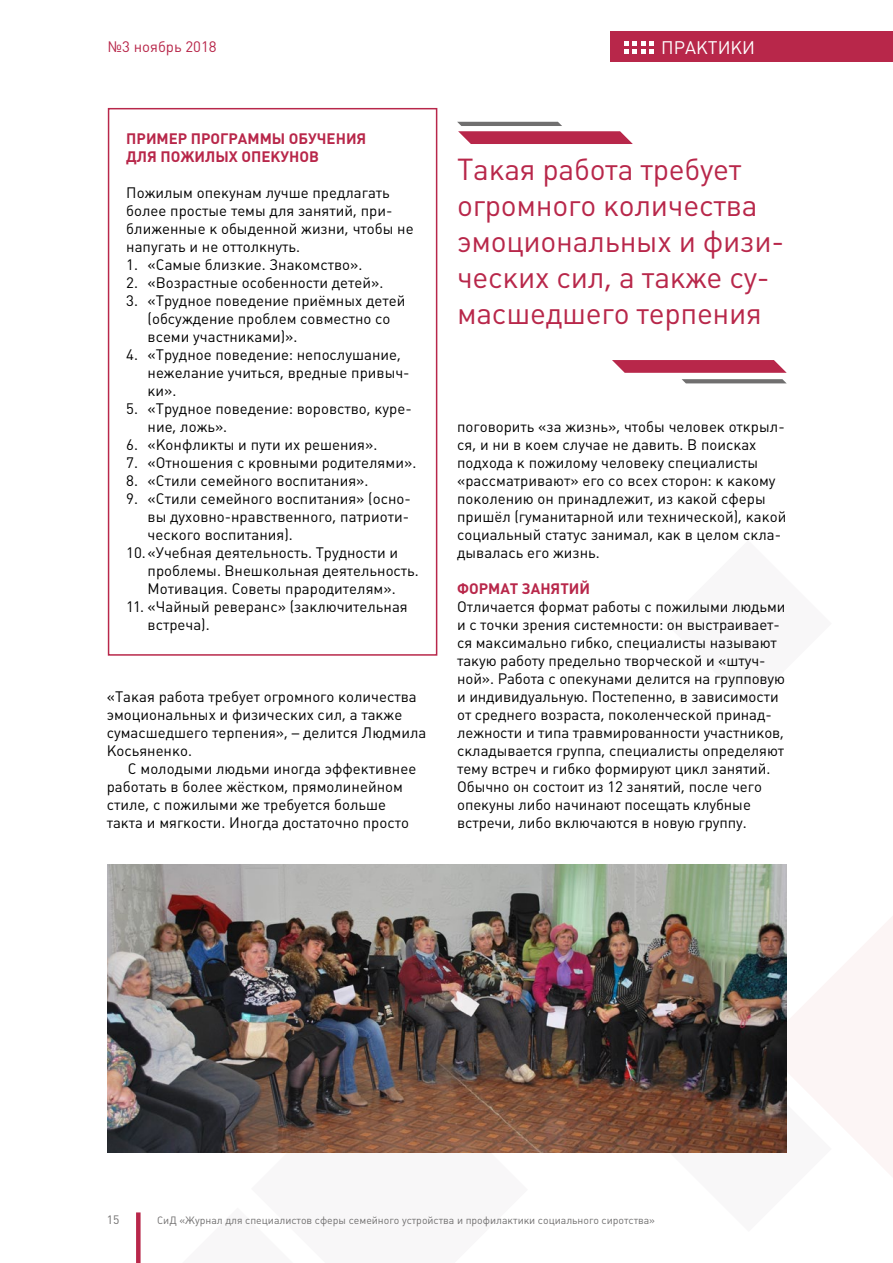
<style>
.page{position:relative;width:893px;height:1263px;background:#fff}
.page>*{position:absolute;margin:0;border:0;box-sizing:border-box;transform-origin:0 0}
.t1{font:30px/36px "Plumb";letter-spacing:-.01em;color:#b8274a}
.t2{font:18px "Plumb";color:#fff}
.t3{font:15px/18px "Plumb";color:#000}
.t4{font:700 15px/18px "Plumb";color:#b8274a}
.t5{font:15px "Plumb";color:#b8274a}
.t6{font:12px "Plumb";color:#706f6f}
.t7{font:10.5px "Plumb";color:#706f6f}
</style>
<div class="page">
<svg style="left:251px;top:1152px;width:277px;height:1px"></svg>
<div style="left:108px;top:108px;width:329px;height:548px;border:2px solid #b8274a"></div>
<img style="left:107px;top:864px;width:680px;height:288px">
<svg style="left:457px;top:122px;width:176px;height:22px"></svg>
<svg style="left:612px;top:360px;width:175px;height:13px;background:#be3a5a"></svg>
<svg style="left:682px;top:379px;width:104px;height:4px"></svg>
<div style="left:611px;top:31px;width:282px;height:31px;background:#b8274a"></div>
<svg style="left:624px;top:41px;width:30px;height:13px"></svg>
<div style="left:136px;top:1212px;width:5px;height:51px;background:#b8274a"></div>
<p class="t5" style="left:108px;top:38px;width:110px">№3 ноябрь 2018</p>
<p class="t2" style="left:661px;top:37px;width:95px">практики</p>
<p class="t4" style="left:126px;top:130px;width:242px">Пример программ ы обучения для пожилых оп екунов</p>
<p class="t3" style="left:126px;top:184px;width:289px">П ожилым опекунам лучше предлагать более простые темы для занятий, при&shy;ближенные к обыденной жизни, чтобы не напугать и не оттолкнуть.</p>
<p class="t3" style="left:126px;top:256px;width:238px">1. «Самые близкие. Знакомство».</p>
<p class="t3" style="left:126px;top:274px;width:258px">2. «Возрастные особенности детей».</p>
<p class="t3" style="left:148px;top:292px;width:259px;text-indent:-21px">3. «Трудное поведение приёмных детей (обсуждение проблем совместно со всеми участниками)».</p>
<p class="t3" style="left:148px;top:346px;width:264px;text-indent:-21px">4. «Трудное поведение: непослушание, нежелание учиться, вредные привыч&shy;ки».</p>
<p class="t3" style="left:148px;top:400px;width:266px;text-indent:-21px">5. «Трудное поведение: воровство, куре&shy;ние, ложь».</p>
<p class="t3" style="left:126px;top:436px;width:253px">6. «Конфликты и пути их решения».</p>
<p class="t3" style="left:126px;top:454px;width:291px">7. «Отношения с кровными родителями».</p>
<p class="t3" style="left:126px;top:472px;width:244px">8. «Стили семейного воспитания».</p>
<p class="t3" style="left:126px;top:490px;width:286px">9. «Стили семейного воспитания» (осно-</p>
<p class="t3" style="left:148px;top:508px;width:263px">вы духовно-нравственного, патриоти-</p>
<p class="t3" style="left:148px;top:526px;width:147px">ческого воспитания).</p>
<p class="t3" style="left:126px;top:544px;width:273px">10.«Учебная деятельность. Трудности и</p>
<p class="t3" style="left:148px;top:562px;width:273px">проблемы. В нешкольная деятельность.</p>
<p class="t3" style="left:148px;top:580px;width:250px">М отивация. Советы прародителям».</p>
<p class="t3" style="left:148px;top:598px;width:262px;text-indent:-21px">11. «Чайный реверанс» (заключительная встреча).</p>
<p class="t3" style="left:107px;top:688px;width:321px">«Такая работа требует огромного количества эмоциональных и физических сил, а также сумасшедшего терпения», – делится Людмила Косьяненко.</p>
<p class="t3" style="left:107px;top:760px;width:311px;text-indent:21px">С молодыми людьми иногда эффективнее работать в более жёстком, прямолинейном стиле, с пожилыми же требуется больше такта и мягкости. И ногда достаточно просто</p>
<h1 class="t1" style="left:457px;top:151px;width:329px">Такая работа требует огромного количества эмоциональных и физи&shy;ческих сил, а также су&shy;масшедшего терпения</h1>
<p class="t3" style="left:457px;top:418px;width:331px">поговорить «за жизнь», чтобы человек открыл&shy;ся, и ни в коем случае не давить. В поисках подхода к пожилому человеку специалисты «рассматривают» его со всех сторон: к какому поколению он принадлежит, из какой сферы пришёл (гуманитарной или технической), какой социальный статус занимал, как в целом скла&shy;дывалась его жизнь.</p>
<p class="t4" style="left:457px;top:580px;width:135px">Формат занятий</p>
<p class="t3" style="left:457px;top:598px;width:330px">Отличается формат работы с пожилыми людьми и с точки зрения системности: он выстраивает&shy;ся максимально гибко, специалисты называют такую работу предельно творческой и «штуч&shy;ной». Работа с опекунами делится на групповую и индивидуальную. П остепенно, в зависимости от среднего возраста, поколенческой принад&shy;лежности и типа травмированности участников, складывается группа, специалисты определяют тему встреч и гибко формируют цикл занятий.<br>Обычно он состоит из 12 занятий, после чего опекуны либо начинают посещать клубные встречи, либо включаются в новую группу.</p>
<p class="t6" style="left:107px;top:1213px;width:14px">15</p>
<p class="t7" style="left:157px;top:1214px;width:499px">СиД «Журнал для специалистов сферы семейного устройства и профилактики социального сиротства»</p>
</div>
